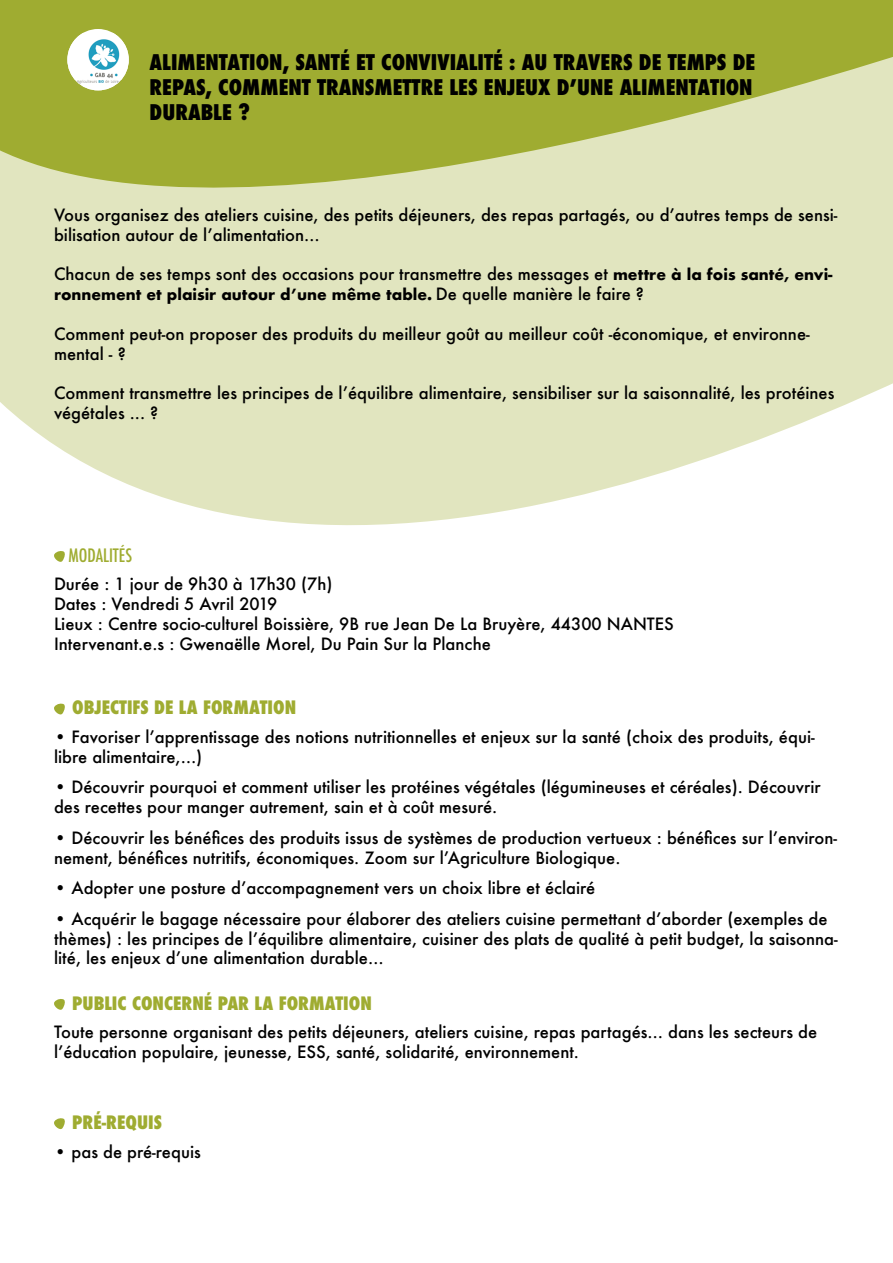
<style>
.page{position:relative;width:893px;height:1263px;background:#fff}
.page>*{position:absolute;margin:0;border:0;box-sizing:border-box;transform-origin:0 0}
.t1{font:800 condensed 21px/25.2px "Futura";color:#000}
.t2{font:800 condensed 18px "Futura";color:#9fac31}
.t3{font:500 condensed 18px "Futura";color:#9fac31}
.t4{font:500 16.5px/19.8px "Futura";color:#000}
.t5{font:700 15px "Futura";color:#000}
.s1{font-weight:700;font-size:15px}
.s2{font-weight:500;font-size:16.5px}
</style>
<div class="page">
<svg style="left:0;top:281px;width:893px;height:245px;fill:#e1e5bf"></svg>
<svg style="left:0;top:0;width:893px;height:281px;background:#bec775"></svg>
<div style="left:67px;top:29px;width:62px;height:61px;background:#fff;border-radius:50%"></div>
<img style="left:67px;top:33px;width:62px;height:57px">
<svg style="left:54px;top:551px;width:11px;height:11px"></svg>
<svg style="left:54px;top:1118px;width:11px;height:12px"></svg>
<svg style="left:54px;top:999px;width:11px;height:11px"></svg>
<svg style="left:54px;top:703px;width:11px;height:12px"></svg>
<p class="t1" style="left:150px;top:50px;width:607px">ALIMENTATION, SANTÉ ET CONVIVIALITÉ : AU TRAVERS DE TEMPS DE<br>REPAS, COMMENT TRANSMETTRE LES ENJEUX D’UNE ALIMENTATION<br>DURABLE ?</p>
<p class="t4" style="left:54px;top:205px;width:785px">Vous organisez des ateliers cuisine, des petits déjeuners, des repas partagés, ou d’autres temps de sensi&shy;bilisation autour de l’alimentation…</p>
<p class="t4" style="left:54px;top:264px;width:780px">Chacun de ses temps sont des occasions pour transmettre des messages et <span class="s1">mettre à la fois santé, envi-</span></p>
<p class="t5" style="left:54px;top:284px;width:591px">ronnement et plaisir autour d’une même table. <span class="s2">De quelle manière le faire ?</span></p>
<p class="t4" style="left:54px;top:323px;width:757px">Comment peut-on proposer des produits du meilleur goût au meilleur coût -économique, et environne&shy;mental - ?</p>
<p class="t4" style="left:54px;top:383px;width:782px">Comment transmettre les principes de l’équilibre alimentaire, sensibiliser sur la saisonnalité, les protéines végétales ... ?</p>
<p class="t3" style="left:69px;top:544px;width:65px">MODALITÉS</p>
<p class="t4" style="left:54px;top:574px;width:621px">Durée : 1 jour de 9h30 à 17h30 (7h)<br>Dates : Vendredi 5 Avril 2019<br>Lieux : Centre socio-culturel Boissière, 9B rue Jean De La Bruyère, 44300 NANTES Intervenant.e.s : Gwenaëlle Morel, Du Pain Sur la Planche</p>
<p class="t2" style="left:72px;top:695px;width:225px">OBJECTIFS DE LA FORMATION</p>
<p class="t4" style="left:54px;top:727px;width:762px">• Favoriser l’apprentissage des notions nutritionnelles et enjeux sur la santé (choix des produits, équi&shy;libre alimentaire,…)</p>
<p class="t4" style="left:54px;top:777px;width:768px">• Découvrir pourquoi et comment utiliser les protéines végétales (légumineuses et céréales). Découvrir des recettes pour manger autrement, sain et à coût mesuré.</p>
<p class="t4" style="left:54px;top:828px;width:785px">• Découvrir les bénéfices des produits issus de systèmes de production vertueux : bénéfices sur l’environ&shy;nement, bénéfices nutritifs, économiques. Zoom sur l’Agriculture Biologique.</p>
<p class="t4" style="left:54px;top:878px;width:543px">• Adopter une posture d’accompagnement vers un choix libre et éclairé</p>
<p class="t4" style="left:54px;top:909px;width:785px">• Acquérir le bagage nécessaire pour élaborer des ateliers cuisine permettant d’aborder (exemples de thèmes) : les principes de l’équilibre alimentaire, cuisiner des plats de qualité à petit budget, la saisonna&shy;lité, les enjeux d’une alimentation durable…</p>
<p class="t2" style="left:72px;top:991px;width:301px">PUBLIC CONCERNÉ PAR LA FORMATION</p>
<p class="t4" style="left:54px;top:1022px;width:765px">Toute personne organisant des petits déjeuners, ateliers cuisine, repas partagés… dans les secteurs de l’éducation populaire, jeunesse, ESS, santé, solidarité, environnement.</p>
<p class="t2" style="left:72px;top:1110px;width:91px">PRÉ-REQUIS</p>
<p class="t4" style="left:54px;top:1141px;width:148px">• pas de pré-requis</p>
</div>
